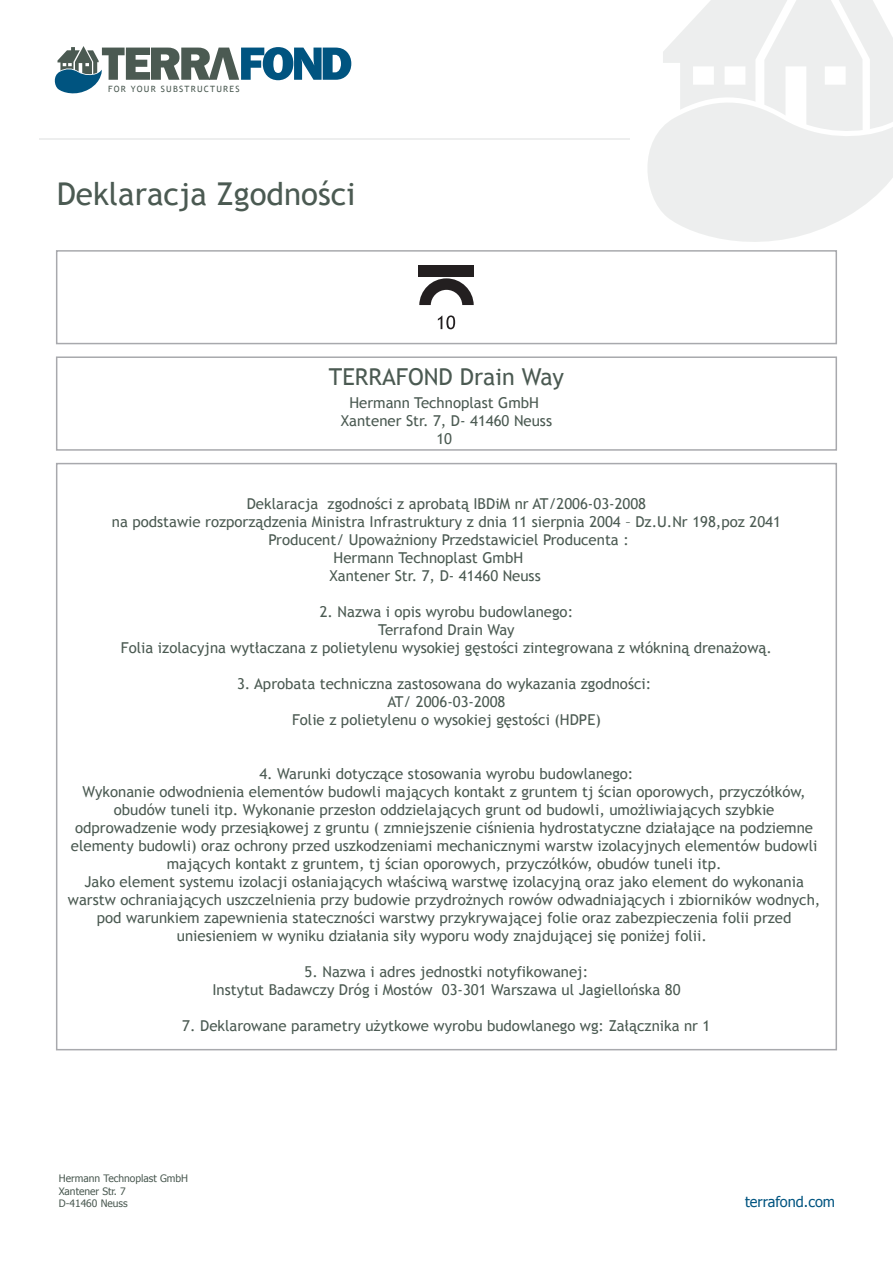
<style>
.page{position:relative;width:893px;height:1263px;background:#fff}
.page>*{position:absolute;margin:0;border:0;box-sizing:border-box;transform-origin:0 0}
.t1{font:31.5px "Trebuchet MS";color:#4b5a52}
.t2{font:23.25px "Trebuchet MS";color:#4b5a52}
.t3{font:15px/18px "Trebuchet MS";color:#4b5a52;text-align:center}
.t4{font:14.55px "Tahoma";color:#005480}
.t5{font:10.2px/12.3px "Tahoma";color:#4b5a52}
.t6{font:8.7px "Trebuchet MS";letter-spacing:.14em;color:#4b5a52}
</style>
<div class="page">
<div style="left:56px;top:250px;width:781px;height:94px;border:2px solid #a8a9ad"></div>
<div style="left:56px;top:356px;width:781px;height:95px;border:2px solid #a8a9ad"></div>
<svg style="left:438px;top:315px;width:17px;height:14px"></svg>
<div style="left:419px;top:266px;width:55px;height:11px;background:#231f20"></div>
<svg style="left:419px;top:278px;width:55px;height:27px"></svg>
<hr style="left:40px;top:138px;width:590px;height:2px;background:#4b5a52">
<svg style="left:54px;top:46px;width:297px;height:48px"></svg>
<svg style="left:636px;top:0;width:257px;height:256px"></svg>
<p class="t6" style="left:108px;top:84px;width:133px">FOR YOUR SUBSTRUCTURES</p>
<h1 class="t1" style="left:57px;top:175px;width:300px">Deklaracja Zgodności</h1>
<h2 class="t2" style="left:329px;top:363px;width:237px">TERRAFOND Drain Way</h2>
<p class="t3" style="left:341px;top:394px;width:213px">Hermann Technoplast GmbH<br>Xantener Str. 7, D- 41460 Neuss<br>10</p>
<p class="t3" style="left:247px;top:494px;width:401px">Deklaracja zgodności z aprobatą IBDiM nr AT/2006-03-2008</p>
<p class="t3" style="left:112px;top:512px;width:671px">na podstawie rozporządzenia Ministra Infrastruktury z dnia 11 sierpnia 2004 – Dz.U.Nr 198,poz 2041</p>
<p class="t3" style="left:269px;top:530px;width:362px">Producent/ Upoważniony Przedstawiciel Producenta :</p>
<p class="t3" style="left:334px;top:548px;width:191px">Hermann Technoplast GmbH</p>
<p class="t3" style="left:329px;top:566px;width:213px">Xantener Str. 7, D- 41460 Neuss</p>
<p class="t3" style="left:121px;top:602px;width:652px">2. Nazwa i opis wyrobu budowlanego:<br>Terrafond Drain Way<br>Folia izolacyjna wytłaczana z polietylenu wysokiej gęstości zintegrowana z włókniną drenażową.</p>
<p class="t3" style="left:237px;top:674px;width:416px">3. Aprobata techniczna zastosowana do wykazania zgodności:<br>AT/ 2006-03-2008<br>Folie z polietylenu o wysokiej gęstości (HDPE)</p>
<p class="t3" style="left:68px;top:764px;width:754px">4. Warunki dotyczące stosowania wyrobu budowlanego:<br>Wykonanie odwodnienia elementów budowli mających kontakt z gruntem tj ścian oporowych, przyczółków, obudów tuneli itp. Wykonanie przesłon oddzielających grunt od budowli, umożliwiających szybkie odprowadzenie wody przesiąkowej z gruntu ( zmniejszenie ciśnienia hydrostatyczne działające na podziemne elementy budowli) oraz ochrony przed uszkodzeniami mechanicznymi warstw izolacyjnych elementów budowli mających kontakt z gruntem, tj ścian oporowych, przyczółków, obudów tuneli itp.<br>Jako element systemu izolacji osłaniających właściwą warstwę izolacyjną oraz jako element do wykonania warstw ochraniających uszczelnienia przy budowie przydrożnych rowów odwadniających i zbiorników wodnych, pod warunkiem zapewnienia stateczności warstwy przykrywającej folie oraz zabezpieczenia folii przed uniesieniem w wyniku działania siły wyporu wody znajdującej się poniżej folii.</p>
<p class="t3" style="left:212px;top:962px;width:470px">5. Nazwa i adres jednostki notyfikowanej:<br>Instytut Badawczy Dróg i Mostów 03-301 Warszawa ul Jagiellońska 80</p>
<p class="t3" style="left:182px;top:1016px;width:530px">7. Deklarowane parametry użytkowe wyrobu budowlanego wg: Załącznika nr 1</p>
<p class="t5" style="left:59px;top:1172px;width:131px">Hermann Technoplast GmbH<br>Xantener Str. 7<br>D-41460 Neuss</p>
<p class="t4" style="left:745px;top:1192px;width:92px">terrafond.com</p>
</div>
